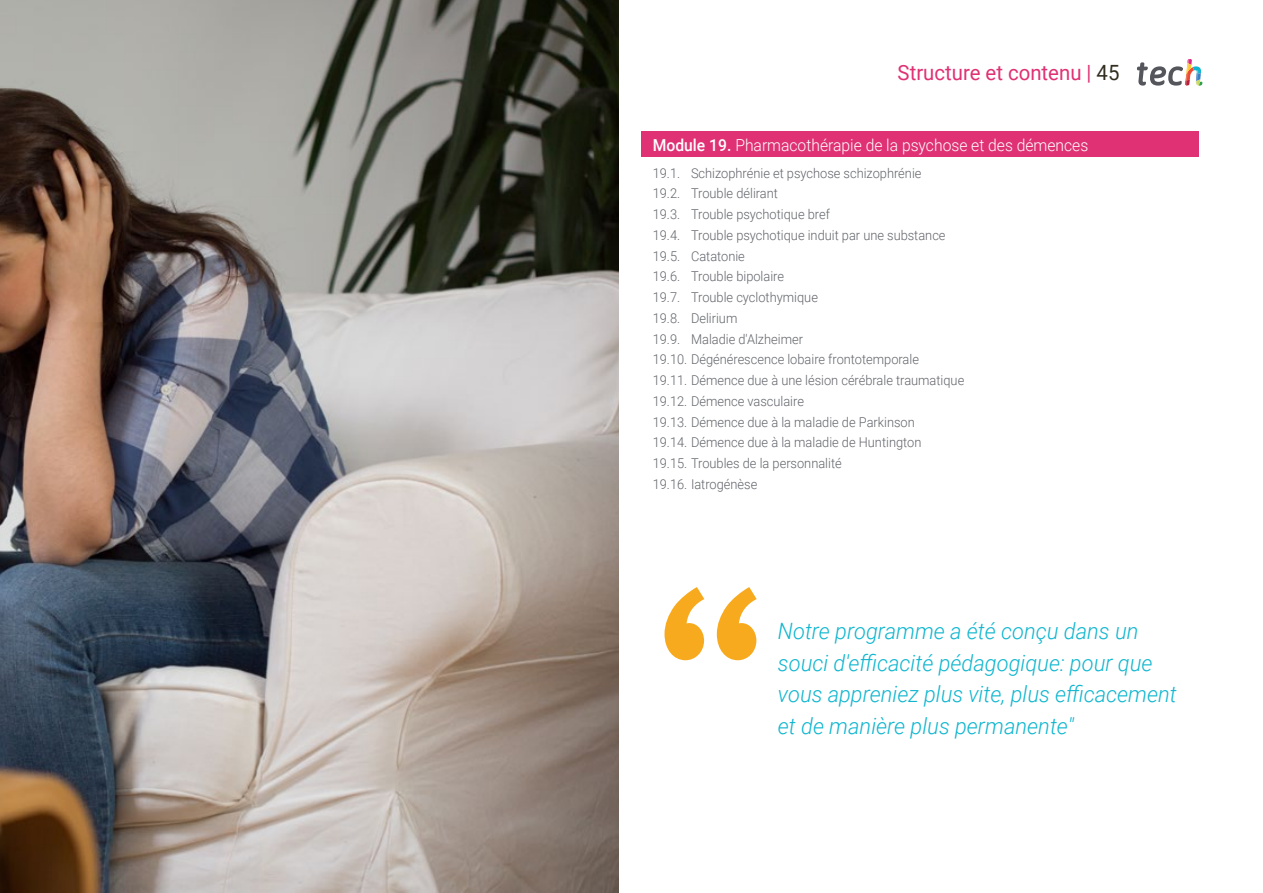
<style>
.page{position:relative;width:1263px;height:893px;background:#fff}
.page>*{position:absolute;margin:0;border:0;box-sizing:border-box;transform-origin:0 0}
.t1{font:italic 300 22.5px/31.5px "Roboto";color:#0fb6cf}
.t2{font:21px "Roboto";color:#df3174}
.t3{font:300 16.5px "Roboto";color:#fff;scale:.95 1}
.t4{font:300 13.5px/20.7px "Roboto";color:#61646a;scale:.95 1}
.s1{color:#312e20}
.s2{font-weight:500}
</style>
<div class="page">
<div style="left:642px;top:132px;width:557px;height:25px;background:#df3174"></div>
<svg style="left:1137px;top:59px;width:65px;height:27px"></svg>
<img style="left:0;top:0;width:619px;height:893px">
<svg style="left:664px;top:587px;width:93px;height:73px"></svg>
<h2 class="t2" style="left:898px;top:57px;width:223px">Structure et contenu | <span class="s1">45</span></h2>
<p class="t3" style="left:653px;top:133px;width:460px"><span class="s2">Module 19.</span> Pharmacothérapie de la psychose et des démences</p>
<p class="t4" style="left:653px;top:162px;width:329px">19.1. Schizophrénie et psychose schizophrénie<br>19.2. Trouble délirant<br>19.3. Trouble psychotique bref<br>19.4. Trouble psychotique induit par une substance 19.5. Catatonie<br>19.6. Trouble bipolaire<br>19.7. Trouble cyclothymique<br>19.8. Delirium<br>19.9. Maladie d'Alzheimer<br>19.10. Dégénérescence lobaire frontotemporale<br>19.11. Démence due à une lésion cérébrale traumatique 19.12. Démence vasculaire<br>19.13. Démence due à la maladie de Parkinson<br>19.14. Démence due à la maladie de Huntington<br>19.15. Troubles de la personnalité<br>19.16. Iatrogénèse</p>
<h1 class="t1" style="left:778px;top:614px;width:400px">Notre programme a été conçu dans un souci d'efficacité pédagogique: pour que vous appreniez plus vite, plus efficacement et de manière plus permanente"</h1>
</div>
